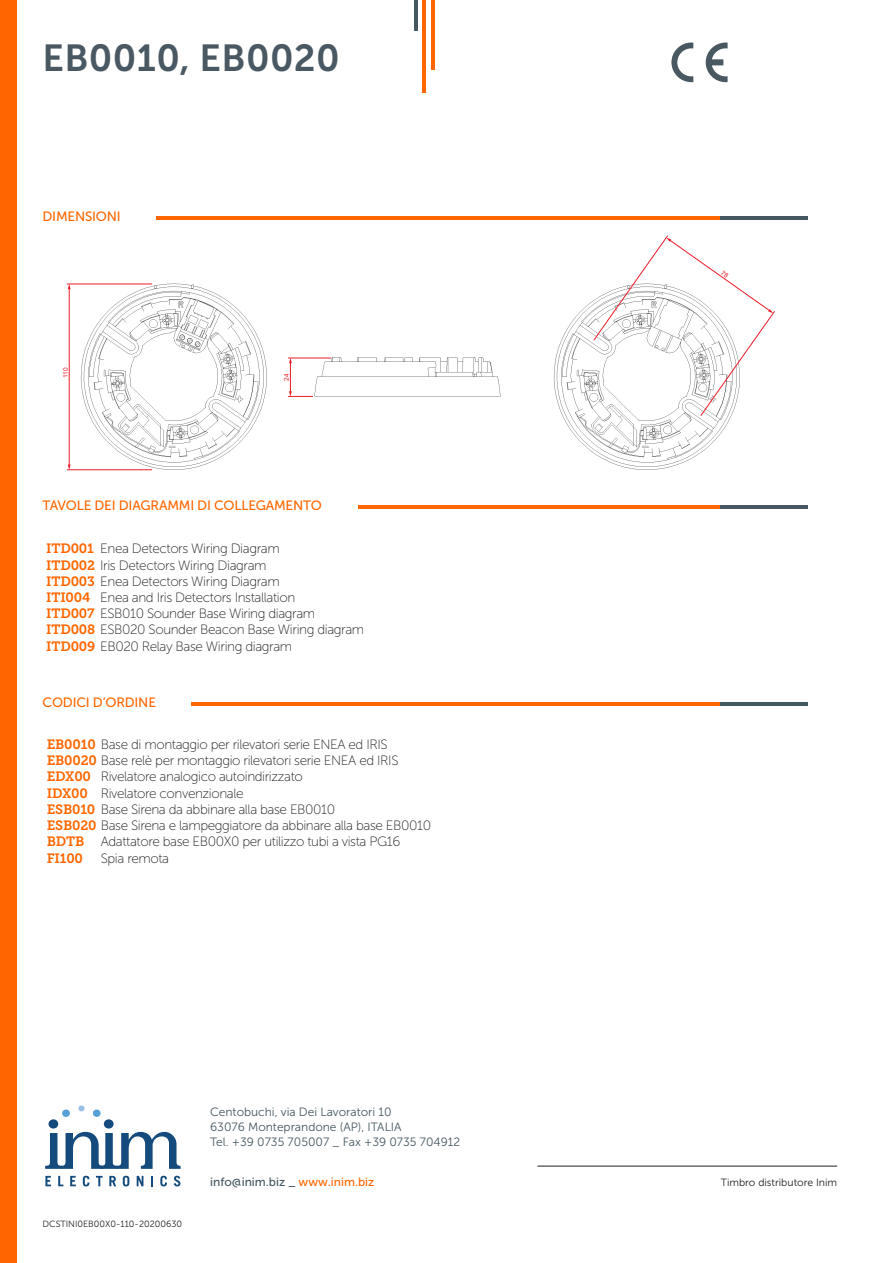
<style>
.page{position:relative;width:893px;height:1263px;background:#fff}
.page>*{position:absolute;margin:0;border:0;box-sizing:border-box;transform-origin:0 0}
.t1{font:37.5px "Museo Sans 700";letter-spacing:.01em;color:#495862}
.t2{font:13.5px "Museo Sans 100";letter-spacing:-.03em;color:#231f20}
.t3{font:13.5px "Museo Sans 500";letter-spacing:-.015em;color:#f60}
.t4{font:13.5px "Museo Slab 700";letter-spacing:-.015em;color:#f60}
.t5{font:12px "Museo Sans 300";color:#455760}
.t6{font:12px "Museo Sans 500";color:#455760}
.t7{font:10.5px "Museo Sans 300";color:#231f20}
.t8{font:9px "Museo Sans 300";color:#231f20}
.t9{font:6.45px "Arial";color:#ea1c29}
.s1{font-family:"Museo Slab 700";color:#f60}
.s2{color:#f60}
</style>
<div class="page">
<svg style="left:671px;top:43px;width:22px;height:39px"></svg>
<svg style="left:706px;top:43px;width:22px;height:39px"></svg>
<img style="left:66px;top:283px;width:665px;height:188px">
<hr style="left:67px;top:469px;width:85px;height:1px;background:#ea1c29">
<hr style="left:67px;top:284px;width:85px;height:1px;background:#ea1c29">
<hr style="left:69px;top:287px;width:1px;height:180px;background:#ea1c29">
<svg style="left:68px;top:465px;width:3px;height:5px"></svg>
<svg style="left:68px;top:284px;width:3px;height:5px"></svg>
<hr style="left:288px;top:358px;width:43px;height:1px;background:#ea1c29">
<hr style="left:290px;top:361px;width:1px;height:32px;background:#ea1c29">
<svg style="left:288px;top:391px;width:25px;height:6px"></svg>
<svg style="left:289px;top:358px;width:3px;height:5px"></svg>
<div style="left:0;top:0;width:16px;height:1263px;background:#f60"></div>
<hr style="left:431px;top:0;width:4px;height:69px;background:#f60">
<hr style="left:423px;top:0;width:3px;height:93px;background:#f60">
<hr style="left:414px;top:0;width:4px;height:31px;background:#455760">
<hr style="left:191px;top:702px;width:529px;height:3px;background:#f60">
<hr style="left:720px;top:702px;width:88px;height:3px;background:#455760">
<hr style="left:537px;top:1166px;width:300px;height:1px;background:#231f20">
<svg style="left:45px;top:1176px;width:6px;height:10px"></svg>
<svg style="left:58px;top:1176px;width:5px;height:10px"></svg>
<svg style="left:70px;top:1176px;width:6px;height:10px"></svg>
<svg style="left:83px;top:1176px;width:6px;height:10px"></svg>
<svg style="left:96px;top:1176px;width:7px;height:10px"></svg>
<svg style="left:109px;top:1176px;width:7px;height:10px"></svg>
<svg style="left:123px;top:1176px;width:6px;height:10px"></svg>
<svg style="left:137px;top:1176px;width:6px;height:10px"></svg>
<svg style="left:151px;top:1176px;width:2px;height:10px"></svg>
<svg style="left:160px;top:1176px;width:7px;height:10px"></svg>
<svg style="left:174px;top:1176px;width:6px;height:10px"></svg>
<svg style="left:45px;top:1105px;width:136px;height:64px"></svg>
<hr style="left:358px;top:505px;width:362px;height:4px;background:#f60">
<hr style="left:720px;top:505px;width:88px;height:4px;background:#455760">
<hr style="left:156px;top:216px;width:564px;height:3px;background:#f60">
<hr style="left:720px;top:216px;width:88px;height:3px;background:#455760">
<svg style="left:593px;top:235px;width:182px;height:181px"></svg>
<p class="t1" style="left:43px;top:37px;width:299px">EB0010, EB0020</p>
<p class="t3" style="left:43px;top:209px;width:80px">DIMENSIONI</p>
<p class="t9" style="left:61px;top:378px;width:12px;rotate:-90deg">110</p>
<p class="t9" style="left:282px;top:381px;width:9px;rotate:-90deg">24</p>
<p class="t3" style="left:43px;top:498px;width:281px">TAVOLE DEI DIAGRAMMI DI COLLEGAMENTO</p>
<p class="t2" style="left:46px;top:542px;width:235px"><span class="s1">ITD001</span> Enea Detectors Wiring Diagram</p>
<p class="t2" style="left:46px;top:558px;width:222px"><span class="s1">ITD002</span> Iris Detectors Wiring Diagram</p>
<p class="t2" style="left:46px;top:574px;width:235px"><span class="s1">ITD003</span> Enea Detectors Wiring Diagram</p>
<p class="t2" style="left:46px;top:590px;width:251px"><span class="s1">ITI004</span> Enea and Iris Detectors Installation</p>
<p class="t2" style="left:46px;top:606px;width:271px"><span class="s1">ITD007</span> ESB010 Sounder Base Wiring diagram</p>
<p class="t2" style="left:46px;top:623px;width:320px"><span class="s1">ITD008</span> ESB020 Sounder Beacon Base Wiring diagram</p>
<p class="t2" style="left:46px;top:639px;width:248px"><span class="s1">ITD009</span> EB020 Relay Base Wiring diagram</p>
<p class="t3" style="left:43px;top:695px;width:115px">CODICI D’ORDINE</p>
<p class="t2" style="left:47px;top:737px;width:342px"><span class="s1">EB0010</span> Base di montaggio per rilevatori serie ENEA ed IRIS</p>
<p class="t2" style="left:47px;top:753px;width:353px"><span class="s1">EB0020</span> Base relè per montaggio rilevatori serie ENEA ed IRIS</p>
<p class="t2" style="left:47px;top:770px;width:258px"><span class="s1">EDX00</span> Rivelatore analogico autoindirizzato</p>
<p class="t2" style="left:47px;top:786px;width:198px"><span class="s1">IDX00</span> Rivelatore convenzionale</p>
<p class="t2" style="left:47px;top:802px;width:290px"><span class="s1">ESB010</span> Base Sirena da abbinare alla base EB0010</p>
<p class="t2" style="left:47px;top:818px;width:386px"><span class="s1">ESB020</span> Base Sirena e lampeggiatore da abbinare alla base EB0010</p>
<p class="t2" style="left:47px;top:834px;width:355px"><span class="s1">BDTB</span> Adattatore base EB00X0 per utilizzo tubi a vista PG16</p>
<p class="t4" style="left:47px;top:850px;width:38px">FI100</p>
<p class="t2" style="left:101px;top:851px;width:70px">Spia remota</p>
<p class="t5" style="left:210px;top:1105px;width:183px">Centobuchi, via Dei Lavoratori 10</p>
<p class="t5" style="left:210px;top:1120px;width:193px">63076 Monteprandone (AP), ITALIA</p>
<p class="t5" style="left:210px;top:1135px;width:252px">Tel. +39 0735 705007 _ Fax +39 0735 704912</p>
<p class="t8" style="left:43px;top:1219px;width:141px">DCSTINI0EB00X0-110-20200630</p>
<p class="t6" style="left:210px;top:1176px;width:166px">info@inim.biz _ <span class="s2">www.inim.biz</span></p>
<p class="t7" style="left:721px;top:1177px;width:118px">Timbro distributore Inim</p>
</div>
